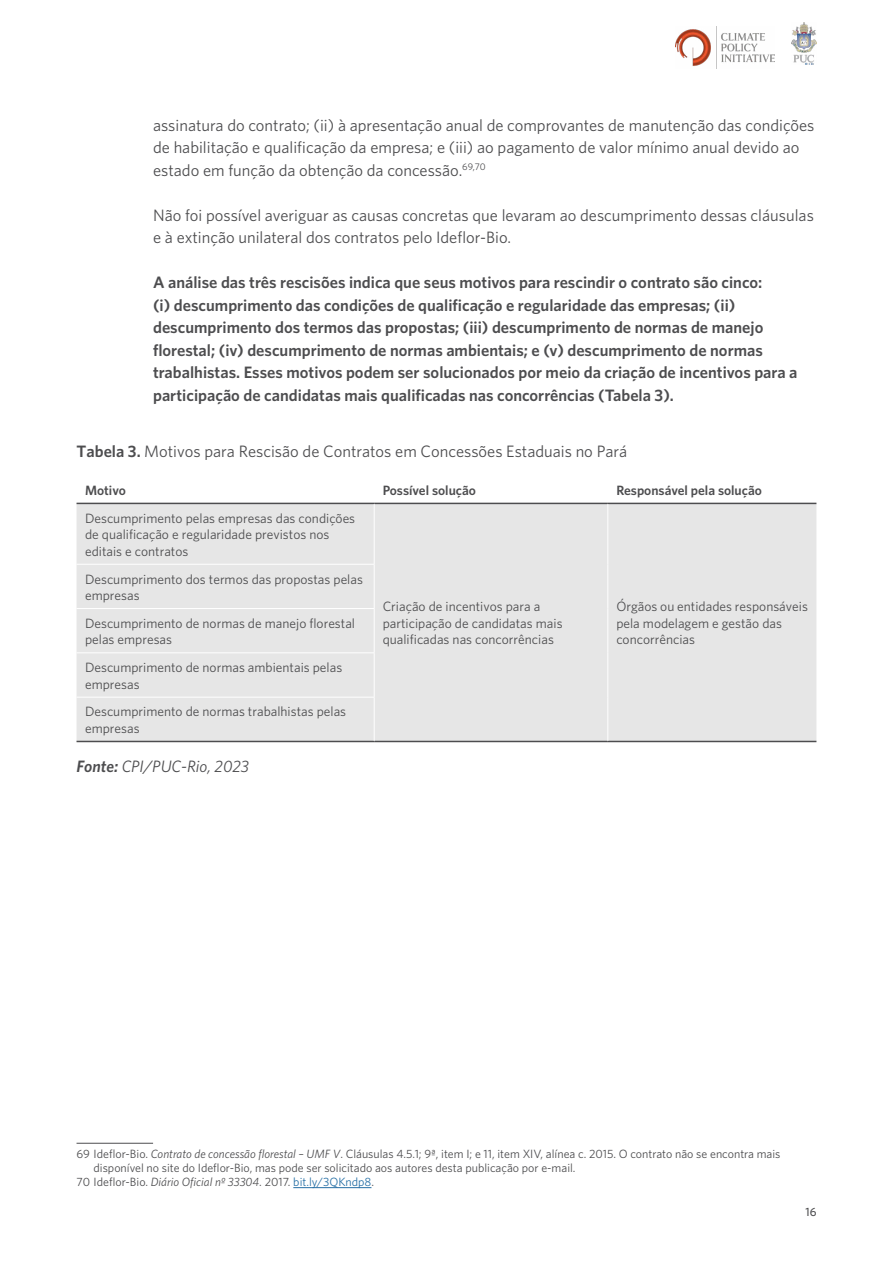
<style>
.page{position:relative;width:893px;height:1263px;background:#fff}
.page>*{position:absolute;margin:0;border:0;box-sizing:border-box;transform-origin:0 0}
.t1{font:600 16.5px/22.5px "Whitney";color:#4d4d4f}
.t2{font:16.5px/22.5px "Whitney";color:#4d4d4f}
.t3{font:italic 16.5px "Whitney";color:#4d4d4f}
.t4{font:13.5px/16.5px "Whitney";color:#4d4d4f}
.t5{font:600 13.5px "Whitney";color:#4d4d4f}
.t6{font:12px "Whitney";color:#4d4d4f}
.t7{font:500 12px "Whitney";color:#4d4d4f}
.s1{font-weight:600}
.s2{font-style:italic}
.s3{color:#266fa5}
</style>
<div class="page">
<img style="left:792px;top:22px;width:24px;height:43px">
<img style="left:675px;top:27px;width:99px;height:41px">
<div style="left:77px;top:504px;width:739px;height:237px;background:#e6e6e6"></div>
<hr style="left:77px;top:503px;width:297px;height:1px;background:#4d4d4f">
<hr style="left:374px;top:503px;width:234px;height:1px;background:#4d4d4f">
<hr style="left:608px;top:503px;width:208px;height:1px;background:#4d4d4f">
<hr style="left:374px;top:741px;width:234px;height:1px;background:#4d4d4f">
<hr style="left:608px;top:741px;width:208px;height:1px;background:#4d4d4f">
<hr style="left:77px;top:741px;width:297px;height:1px;background:#4d4d4f">
<hr style="left:374px;top:504px;width:1px;height:60px;background:#fff">
<hr style="left:607px;top:504px;width:1px;height:60px;background:#fff">
<hr style="left:607px;top:564px;width:1px;height:44px;background:#fff">
<hr style="left:607px;top:608px;width:1px;height:45px;background:#fff">
<hr style="left:607px;top:653px;width:1px;height:44px;background:#fff">
<hr style="left:607px;top:697px;width:1px;height:44px;background:#fff">
<hr style="left:374px;top:565px;width:1px;height:43px;background:#fff">
<hr style="left:374px;top:609px;width:1px;height:43px;background:#fff">
<hr style="left:374px;top:653px;width:1px;height:44px;background:#fff">
<hr style="left:374px;top:697px;width:1px;height:44px;background:#fff">
<hr style="left:77px;top:564px;width:298px;height:1px;background:#fff">
<hr style="left:77px;top:608px;width:298px;height:1px;background:#fff">
<hr style="left:77px;top:652px;width:298px;height:1px;background:#fff">
<hr style="left:77px;top:697px;width:298px;height:1px;background:#fff">
<hr style="left:77px;top:1143px;width:76px;height:1px;background:#4d4d4f">
<hr style="left:293px;top:1187px;width:78px;height:1px;background:#266fa5">
<p class="t2" style="left:153px;top:113px;width:663px">assinatura do contrato; (ii) à apresentação anual de comprovantes de manutenção das condições de habilitação e qualificação da empresa; e (iii) ao pagamento de valor mínimo anual devido ao estado em função da obtenção da concessão.<sup>69,70</sup></p>
<p class="t2" style="left:153px;top:203px;width:662px">Não foi possível averiguar as causas concretas que levaram ao descumprimento dessas cláusulas e à extinção unilateral dos contratos pelo Ideflor-Bio.</p>
<p class="t1" style="left:153px;top:271px;width:646px">A análise das três rescisões indica que seus motivos para rescindir o contrato são cinco:<br>(i) descumprimento das condições de qualificação e regularidade das empresas; (ii) descumprimento dos termos das propostas; (iii) descumprimento de normas de manejo florestal; (iv) descumprimento de normas ambientais; e (v) descumprimento de normas trabalhistas. Esses motivos podem ser solucionados por meio da criação de incentivos para a participação de candidatas mais qualificadas nas concorrências (Tabela 3).</p>
<p class="t2" style="left:77px;top:439px;width:552px"><span class="s1">Tabela 3.</span> Motivos para Rescisão de Contratos em Concessões Estaduais no Pará</p>
<p class="t5" style="left:85px;top:481px;width:42px">Motivo</p>
<p class="t5" style="left:383px;top:481px;width:95px">Possível solução</p>
<p class="t5" style="left:616px;top:481px;width:147px">Responsável pela solução</p>
<p class="t4" style="left:85px;top:509px;width:272px">Descumprimento pelas empresas das condições de qualificação e regularidade previstos nos editais e contratos</p>
<p class="t4" style="left:85px;top:570px;width:279px">Descumprimento dos termos das propostas pelas empresas</p>
<p class="t4" style="left:85px;top:614px;width:272px">Descumprimento de normas de manejo florestal pelas empresas</p>
<p class="t4" style="left:85px;top:659px;width:259px">Descumprimento de normas ambientais pelas empresas</p>
<p class="t4" style="left:85px;top:703px;width:263px">Descumprimento de normas trabalhistas pelas empresas</p>
<p class="t3" style="left:77px;top:755px;width:174px"><span class="s1">Fonte:</span> CPI/PUC-Rio, 2023</p>
<p class="t4" style="left:383px;top:598px;width:181px">Criação de incentivos para a participação de candidatas mais qualificadas nas concorrências</p>
<p class="t4" style="left:616px;top:598px;width:193px">Órgãos ou entidades responsáveis pela modelagem e gestão das concorrências</p>
<p class="t6" style="left:77px;top:1145px;width:705px">69 Ideflor-Bio. <span class="s2">Contrato de concessão florestal – UMF V</span>. Cláusulas 4.5.1; 9ª, item I; e 11, item XIV, alínea c. 2015. O contrato não se encontra mais</p>
<p class="t6" style="left:94px;top:1160px;width:484px">disponível no site do Ideflor-Bio, mas pode ser solicitado aos autores desta publicação por e-mail.</p>
<p class="t6" style="left:77px;top:1174px;width:299px">70 Ideflor-Bio. <span class="s2">Diário Oficial nº 33304</span>. 2017. <span class="s3">bit.ly/3QKndp8</span>.</p>
<p class="t7" style="left:805px;top:1204px;width:13px">16</p>
</div>
